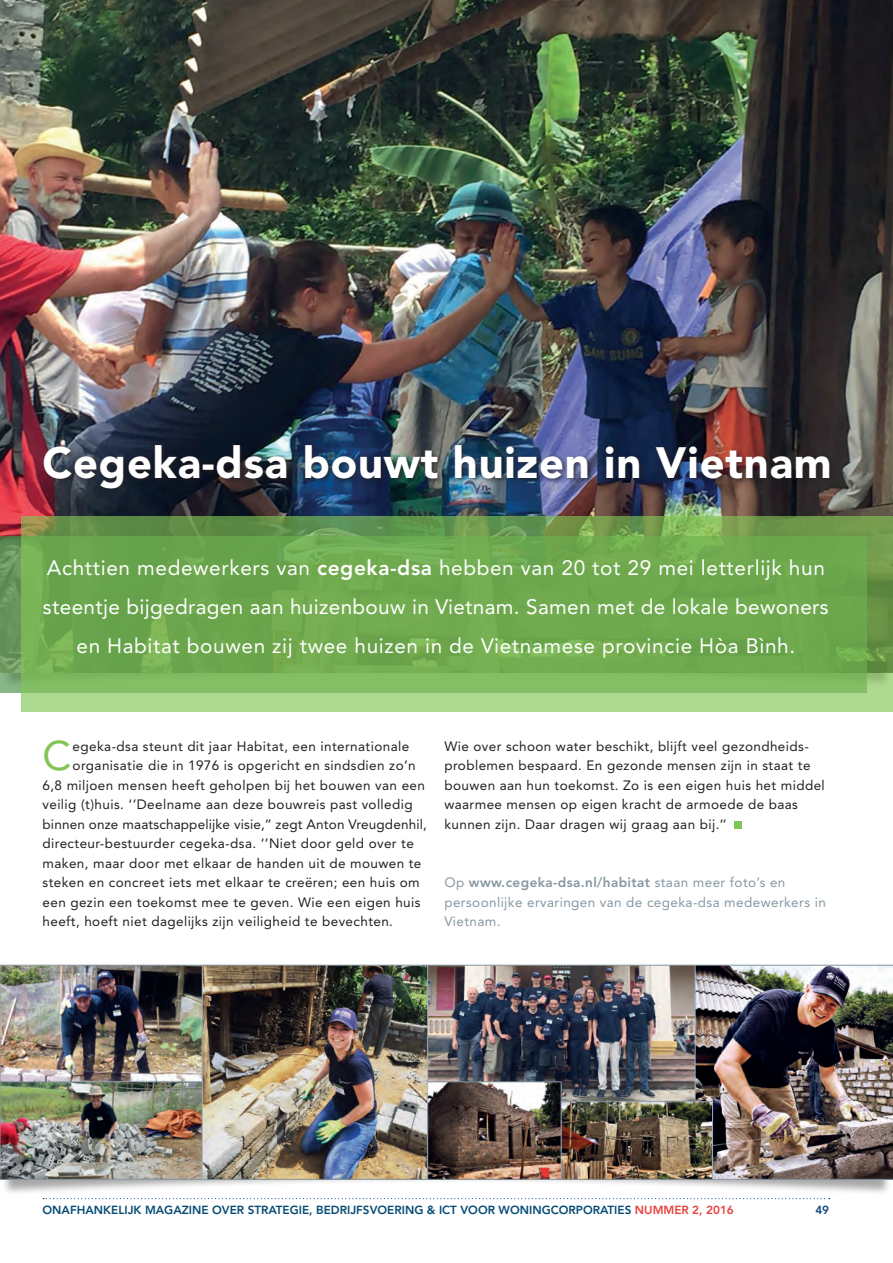
<style>
.page{position:relative;width:893px;height:1263px;background:#fff}
.page>*{position:absolute;margin:0;border:0;box-sizing:border-box;transform-origin:0 0}
.t1{font:900 43.5px "Avenir";letter-spacing:.02em;color:#fff}
.t2{font:41.1px "Avenir";color:#83c554}
.t3{font:20.85px/39px "Avenir";letter-spacing:.03em;color:#fff;text-align:center}
.t4{font:13.5px/19.5px "Avenir";letter-spacing:.03em;color:#231f20}
.t5{font:13.5px/19.5px "Avenir";letter-spacing:.03em;color:#8697a2}
.t6{font:13.5px "Avenir";letter-spacing:.01em;color:#231f20}
.t7{font:800 13.5px "Avenir";letter-spacing:.03em;color:#8697a2}
.t8{font:800 11.7px "Avenir";color:#074b75}
.t9{font:800 11.7px "Avenir";color:#144a7c}
.s1{font-weight:800}
.s2{font-weight:400}
.s3{color:#ea3f3c}
</style>
<div class="page">
<svg style="left:43px;top:1198px;width:787px;height:1px"></svg>
<div style="left:1px;top:1128px;width:891px;height:69px;background:#231f20;opacity:.4"></div>
<img style="left:0;top:0;width:893px;height:536px">
<div style="left:734px;top:821px;width:8px;height:8px;background:#83c554"></div>
<div style="left:42px;top:442px;width:794px;height:52px;background:#231f20;opacity:.75"></div>
<svg style="left:0;top:536px;width:21px;height:156px;fill:#68955d"></svg>
<img style="left:0;top:964px;width:893px;height:216px">
<hr style="left:0;top:1081px;width:202px;height:1px;background:#8697a2">
<hr style="left:427px;top:1081px;width:134px;height:1px;background:#8697a2">
<hr style="left:561px;top:1101px;width:151px;height:1px;background:#8697a2">
<hr style="left:202px;top:965px;width:1px;height:215px;background:#9bafc6">
<hr style="left:427px;top:965px;width:1px;height:215px;background:#9bafc6">
<hr style="left:695px;top:965px;width:1px;height:137px;background:#9bafc6">
<hr style="left:712px;top:1101px;width:1px;height:78px;background:#9bafc6">
<hr style="left:561px;top:1082px;width:1px;height:97px;background:#9bafc6">
<svg style="left:21px;top:517px;width:872px;height:195px;fill:#70aa4f"></svg>
<p class="t1" style="left:43px;top:436px;width:791px">Cegeka-dsa bouwt huizen in Vietnam</p>
<p class="t3" style="left:43px;top:548px;width:787px">Achttien medewerkers van <span class="s1">cegeka-dsa</span> hebben van 20 tot 29 mei letterlijk hun steentje bijgedragen aan huizenbouw in Vietnam. Samen met de lokale bewoners en Habitat bouwen zij twee huizen in de Vietnamese provincie Hòa Bình.</p>
<p class="t2" style="left:43px;top:732px;width:30px">C</p>
<p class="t4" style="left:73px;top:736px;width:338px">egeka-dsa steunt dit jaar Habitat, een internationale</p>
<p class="t4" style="left:73px;top:756px;width:345px">organisatie die in 1976 is opgericht en sindsdien zo’n</p>
<p class="t4" style="left:43px;top:775px;width:384px">6,8 miljoen mensen heeft geholpen bij het bouwen van een</p>
<p class="t4" style="left:43px;top:795px;width:372px">veilig (t)huis. ‘’Deelname aan deze bouwreis past volledig</p>
<p class="t6" style="left:43px;top:816px;width:386px">binnen onze maatschappelijke visie,’’ zegt Anton Vreugdenhil,</p>
<p class="t4" style="left:43px;top:834px;width:380px">directeur-bestuurder cegeka-dsa. ‘’Niet door geld over te maken, maar door met elkaar de handen uit de mouwen te steken en concreet iets met elkaar te creëren; een huis om een gezin een toekomst mee te geven. Wie een eigen huis heeft, hoeft niet dagelijks zijn veiligheid te bevechten.</p>
<p class="t4" style="left:444px;top:736px;width:366px">Wie over schoon water beschikt, blijft veel gezondheids-</p>
<p class="t4" style="left:444px;top:756px;width:382px">problemen bespaard. En gezonde mensen zijn in staat te bouwen aan hun toekomst. Zo is een eigen huis het middel waarmee mensen op eigen kracht de armoede de baas kunnen zijn. Daar dragen wij graag aan bij.’’</p>
<p class="t7" style="left:444px;top:874px;width:343px"><span class="s2">Op</span> www.cegeka-dsa.nl/habitat <span class="s2">staan meer foto’s en</span></p>
<p class="t5" style="left:444px;top:892px;width:383px">persoonlijke ervaringen van de cegeka-dsa medewerkers in<br>Vietnam.</p>
<p class="t8" style="left:43px;top:1203px;width:693px">ONAFHANKELIJK MAGAZINE OVER STRATEGIE, BEDRIJFSVOERING &amp; ICT VOOR WONINGCORPORATIES <span class="s3">NUMMER 2, 2016</span></p>
<p class="t9" style="left:815px;top:1203px;width:15px">49</p>
</div>
